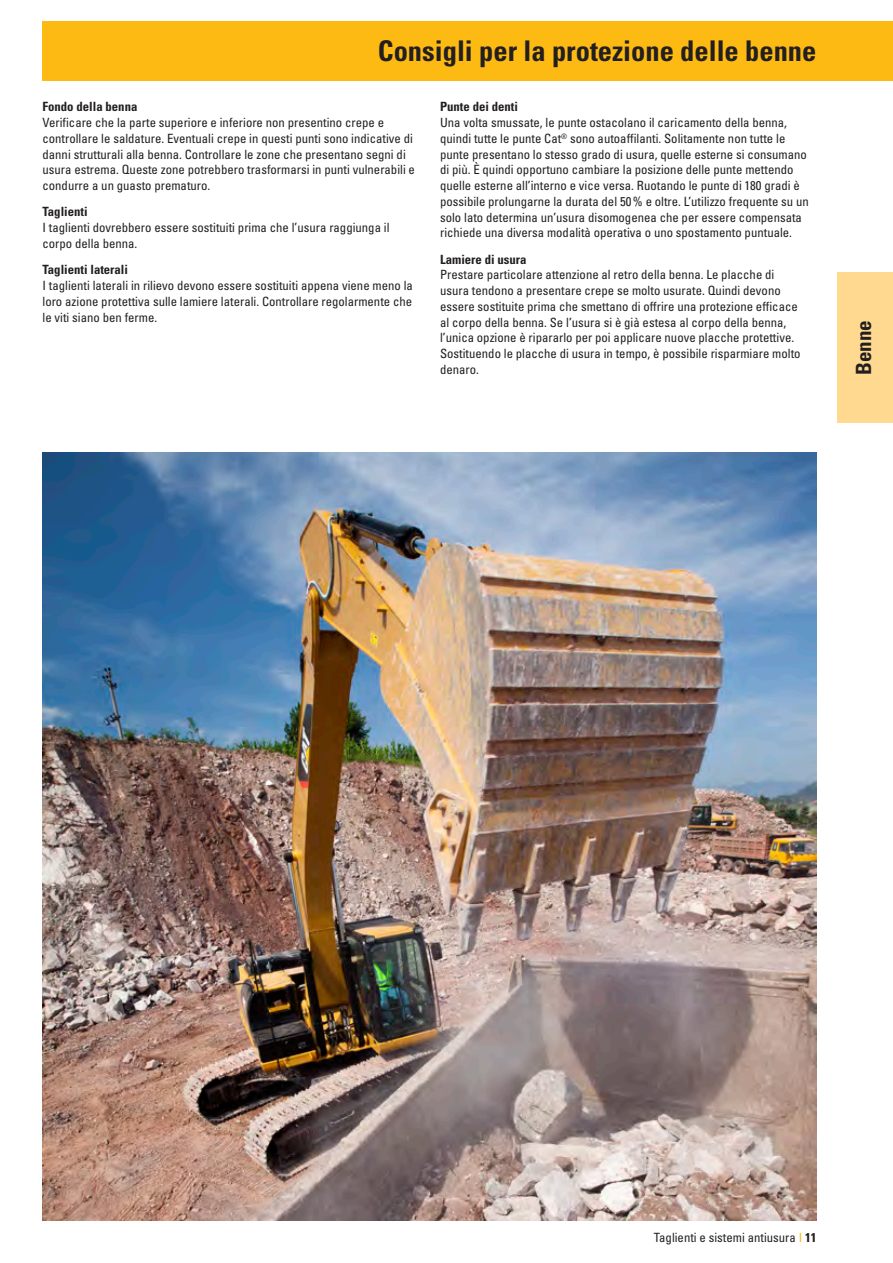
<style>
.page{position:relative;width:893px;height:1263px;background:#fff}
.page>*{position:absolute;margin:0;border:0;box-sizing:border-box;transform-origin:0 0}
.t1{font:700 condensed 28.5px "Univers LT Std";color:#231f20}
.t2{font:700 condensed 21px "Univers LT Std";color:#231f20}
.t3{font:condensed 12.75px/15.8px "Univers LT Std";color:#231f20}
.t4{font:700 condensed 12.75px "Univers LT Std";color:#231f20}
.s1{color:#fcba13}
.s2{font-weight:700}
</style>
<div class="page">
<div style="left:43px;top:21px;width:850px;height:60px;background:#fcba13"></div>
<div style="left:838px;top:272px;width:55px;height:151px;background:#fed98f"></div>
<img style="left:43px;top:452px;width:773px;height:768px">
<h1 class="t1" style="left:378px;top:34px;width:440px">Consigli per la protezione delle benne</h1>
<p class="t4" style="left:43px;top:99px;width:96px">Fondo della benna</p>
<p class="t3" style="left:43px;top:114px;width:374px">Verificare che la parte superiore e inferiore non presentino crepe e controllare le saldature. Eventuali crepe in questi punti sono indicative di danni strutturali alla benna. Controllare le zone che presentano segni di usura estrema. Queste zone potrebbero trasformarsi in punti vulnerabili e condurre a un guasto prematuro.</p>
<p class="t4" style="left:43px;top:204px;width:47px">Taglienti</p>
<p class="t3" style="left:43px;top:220px;width:348px">I taglienti dovrebbero essere sostituiti prima che l’usura raggiunga il corpo della benna.</p>
<p class="t4" style="left:43px;top:262px;width:87px">Taglienti laterali</p>
<p class="t3" style="left:43px;top:277px;width:372px;text-align:justify">I taglienti laterali in rilievo devono essere sostituiti appena viene meno la loro azione protettiva sulle lamiere laterali. Controllare regolarmente che le viti siano ben ferme.</p>
<p class="t4" style="left:440px;top:99px;width:79px">Punte dei denti</p>
<p class="t3" style="left:440px;top:114px;width:370px">Una volta smussate, le punte ostacolano il caricamento della benna, quindi tutte le punte Cat<sup>®</sup> sono autoaffilanti. Solitamente non tutte le punte presentano lo stesso grado di usura, quelle esterne si consumano di più. È quindi opportuno cambiare la posizione delle punte mettendo quelle esterne all’interno e vice versa. Ruotando le punte di 180 gradi è possibile prolungarne la durata del 50% e oltre. L’utilizzo frequente su un solo lato determina un’usura disomogenea che per essere compensata richiede una diversa modalità operativa o uno spostamento puntuale.</p>
<p class="t4" style="left:440px;top:251px;width:88px">Lamiere di usura</p>
<p class="t3" style="left:440px;top:267px;width:362px">Prestare particolare attenzione al retro della benna. Le placche di usura tendono a presentare crepe se molto usurate. Quindi devono essere sostituite prima che smettano di offrire una protezione efficace al corpo della benna. Se l’usura si è già estesa al corpo della benna, l’unica opzione è ripararlo per poi applicare nuove placche protettive.<br>Sostituendo le placche di usura in tempo, è possibile risparmiare molto denaro.</p>
<h2 class="t2" style="left:851px;top:375px;width:56px;rotate:-90deg">Benne</h2>
<p class="t3" style="left:654px;top:1230px;width:164px">Taglienti e sistemi antiusura <span class="s1">I</span> <span class="s2">11</span></p>
</div>
